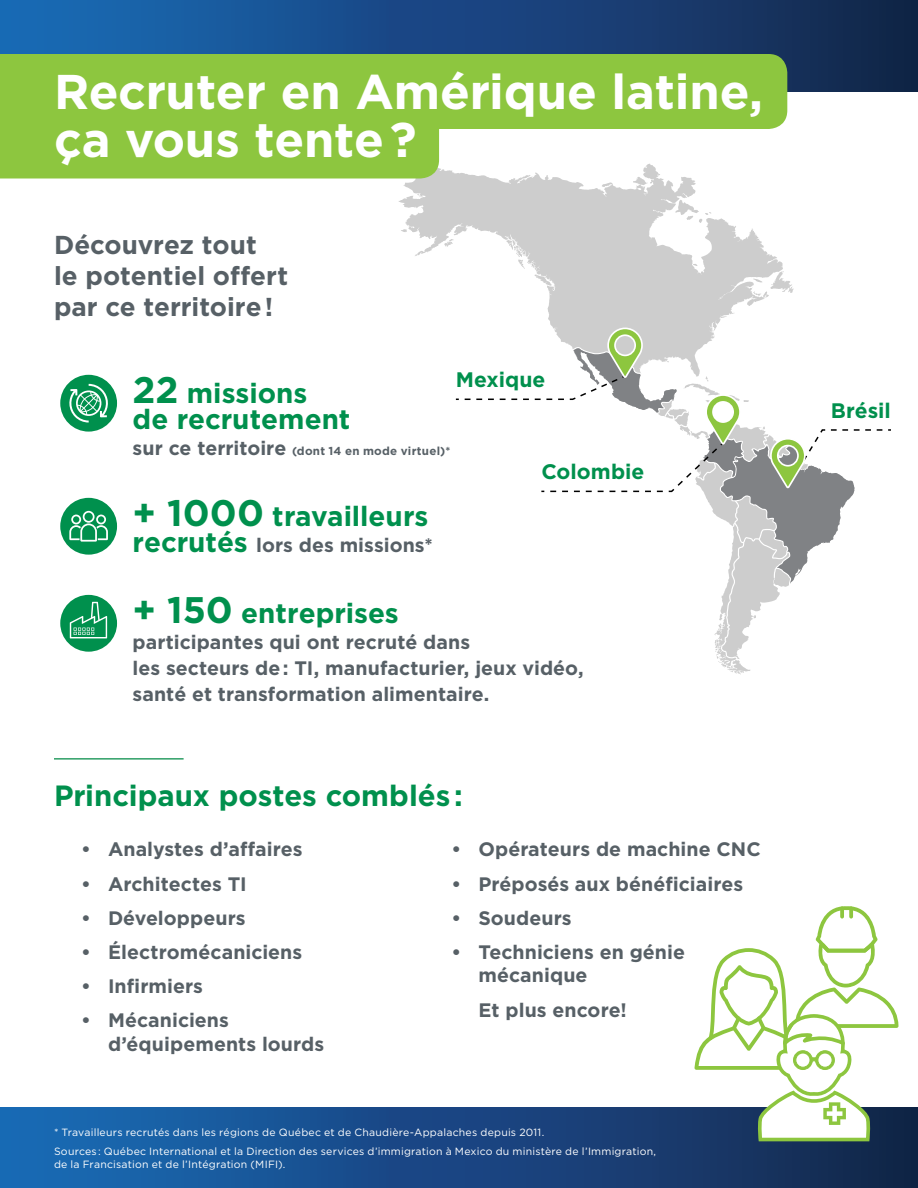
<style>
.page{position:relative;width:918px;height:1188px;background:#fff}
.page>*{position:absolute;margin:0;border:0;box-sizing:border-box;transform-origin:0 0}
.t1{font:700 48.75px/48.8px "Gotham";letter-spacing:-.005em;color:#fff}
.t2{font:700 29.25px "Gotham";color:#00904d}
.t3{font:700 27.75px/26px "Gotham";color:#00904d}
.t4{font:700 25.95px/31px "Gotham";color:#576066}
.t5{font:700 21px "Gotham";color:#00904d}
.t6{font:700 19.5px/26px "Gotham";letter-spacing:.005em;color:#576066}
.t7{font:700 11.55px "Gotham";letter-spacing:.02em;color:#576066}
.t8{font:10.5px/19.4px "Gotham";letter-spacing:.02em;color:#fff}
.s1{font-size:36.9px}
.s2{font-size:19.5px}
.s3{font-size:27.75px;color:#00904d}
</style>
<div class="page">
<div style="left:0;top:1107px;width:918px;height:81px;background:linear-gradient(to right,#1a6bb9,#15254b)"></div>
<div style="left:0;top:0;width:918px;height:92px;background:linear-gradient(to right,#1a6bb9,#15254b)"></div>
<div style="left:60px;top:375px;width:57px;height:57px;background:#00904d;border-radius:50%"></div>
<svg style="left:68px;top:384px;width:42px;height:39px"></svg>
<div style="left:60px;top:498px;width:57px;height:57px;background:#00904d;border-radius:50%"></div>
<svg style="left:69px;top:511px;width:39px;height:31px"></svg>
<div style="left:60px;top:595px;width:57px;height:57px;background:#00904d;border-radius:50%"></div>
<svg style="left:70px;top:602px;width:37px;height:36px"></svg>
<svg style="left:694px;top:906px;width:205px;height:237px"></svg>
<svg style="left:399px;top:164px;width:384px;height:163px;fill:#cdcdcd"></svg>
<svg style="left:721px;top:271px;width:72px;height:27px"></svg>
<svg style="left:401px;top:229px;width:6px;height:3px"></svg>
<svg style="left:506px;top:239px;width:29px;height:30px"></svg>
<svg style="left:633px;top:177px;width:15px;height:8px"></svg>
<div style="left:0;top:129px;width:439px;height:49px;background:#8dc63f"></div>
<div style="left:0;top:54px;width:787px;height:75px;background:#8dc63f"></div>
<hr style="left:54px;top:758px;width:130px;height:2px;background:#2d9e65">
<svg style="left:455px;top:327px;width:436px;height:347px"></svg>
<h1 class="t1" style="left:54px;top:66px;width:711px">Recruter en Amérique latine, ça vous tente?</h1>
<h3 class="t4" style="left:54px;top:228px;width:236px">Découvrez tout<br>le potentiel offert par ce territoire!</h3>
<p class="t5" style="left:456px;top:367px;width:91px">Mexique</p>
<h3 class="t3" style="left:133px;top:380px;width:219px"><span class="s1">22</span> missions<br>de recrutement</h3>
<p class="t7" style="left:133px;top:444px;width:319px"><span class="s2">sur ce territoire</span> (dont 14 en mode virtuel)*</p>
<h3 class="t3" style="left:133px;top:503px;width:297px"><span class="s1">+ 1000</span> travailleurs</h3>
<p class="t6" style="left:133px;top:532px;width:302px"><span class="s3">recrutés</span> lors des missions*</p>
<p class="t5" style="left:541px;top:460px;width:105px">Colombie</p>
<h3 class="t3" style="left:133px;top:600px;width:268px"><span class="s1">+ 150</span> entreprises</h3>
<p class="t6" style="left:133px;top:629px;width:453px">participantes qui ont recruté dans<br>les secteurs de: TI, manufacturier, jeux vidéo, santé et transformation alimentaire.</p>
<h2 class="t2" style="left:54px;top:779px;width:410px">Principaux postes comblés:</h2>
<p class="t6" style="left:81px;top:836px;width:223px">• Analystes d’affaires</p>
<p class="t6" style="left:81px;top:870px;width:167px">• Architectes TI</p>
<p class="t6" style="left:81px;top:904px;width:166px">• Développeurs</p>
<p class="t6" style="left:81px;top:939px;width:223px">• Électromécaniciens</p>
<p class="t6" style="left:81px;top:973px;width:124px">• Infirmiers</p>
<p class="t6" style="left:108px;top:1008px;width:218px;line-height:23.4px;text-indent:-27px">• Mécaniciens d’équipements lourds</p>
<p class="t6" style="left:451px;top:836px;width:311px">• Opérateurs de machine CNC</p>
<p class="t6" style="left:451px;top:870px;width:293px">• Préposés aux bénéficiaires</p>
<p class="t6" style="left:451px;top:904px;width:122px">• Soudeurs</p>
<p class="t6" style="left:478px;top:940px;width:208px;line-height:23.4px;text-indent:-27px">• Techniciens en génie mécanique</p>
<p class="t6" style="left:478px;top:996px;width:150px">Et plus encore!</p>
<p class="t8" style="left:54px;top:1122px;width:604px">* Travailleurs recrutés dans les régions de Québec et de Chaudière-Appalaches depuis 2011.<br>Sources: Québec International et la Direction des services d’immigration à Mexico du ministère de l’Immigration,</p>
<p class="t8" style="left:54px;top:1154px;width:233px">de la Francisation et de l’Intégration (MIFI).</p>
<p class="t5" style="left:831px;top:398px;width:62px">Brésil</p>
</div>
